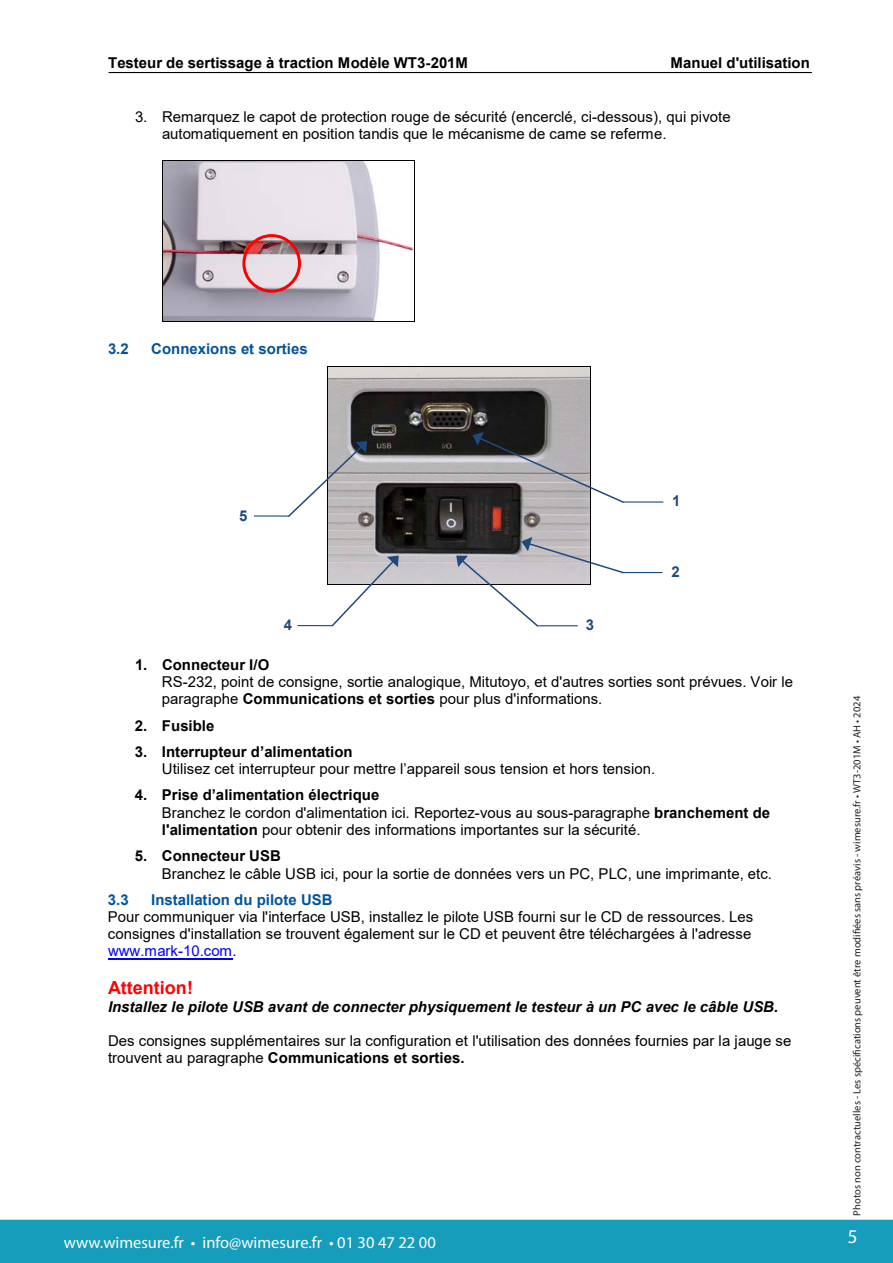
<style>
.page{position:relative;width:893px;height:1263px;background:#fff}
.page>*{position:absolute;margin:0;border:0;box-sizing:border-box;transform-origin:0 0}
.t1{font:19.5px "Myriad Pro";color:#fff}
.t2{font:700 18px "Arial";color:#f00}
.t3{font:16.5px "Myriad Pro";color:#fff}
.t4{font:15px/17.2px "Arial";color:#000}
.t5{font:italic 700 15px "Arial";color:#000}
.t6{font:700 15px "Arial";color:#000}
.t7{font:700 15px "Arial";color:#00539b}
.t8{font:700 15px "Arial";color:#1f497d}
.t9{font:10.5px "Myriad Pro";color:#231f20}
.s1{font-weight:700}
.s2{font-weight:700;color:#00539b}
.s3{color:#00f}
</style>
<div class="page">
<hr style="left:109px;top:72px;width:702px;height:1px;background:#000">
<img style="left:163px;top:161px;width:251px;height:160px">
<hr style="left:163px;top:160px;width:251px;height:1px;background:#000">
<hr style="left:162px;top:160px;width:1px;height:161px;background:#000">
<hr style="left:414px;top:160px;width:1px;height:161px;background:#000">
<hr style="left:163px;top:321px;width:251px;height:1px;background:#000">
<img style="left:328px;top:367px;width:262px;height:217px">
<hr style="left:328px;top:366px;width:262px;height:1px;background:#000">
<hr style="left:327px;top:367px;width:1px;height:217px;background:#000">
<hr style="left:590px;top:367px;width:1px;height:217px;background:#000">
<hr style="left:328px;top:584px;width:262px;height:1px;background:#000">
<hr style="left:108px;top:958px;width:124px;height:1px;background:#00f">
<svg style="left:327px;top:555px;width:72px;height:72px"></svg>
<hr style="left:298px;top:625px;width:34px;height:1px;background:#1f497d">
<svg style="left:289px;top:441px;width:78px;height:77px"></svg>
<hr style="left:254px;top:515px;width:35px;height:2px;background:#1f497d">
<svg style="left:473px;top:432px;width:150px;height:72px"></svg>
<hr style="left:623px;top:501px;width:40px;height:2px;background:#1f497d">
<div style="left:242px;top:234px;width:59px;height:59px;border:3px solid #f00;border-radius:50%"></div>
<hr style="left:622px;top:572px;width:40px;height:1px;background:#1f497d">
<svg style="left:456px;top:537px;width:169px;height:90px"></svg>
<hr style="left:537px;top:625px;width:40px;height:1px;background:#1f497d">
<div style="left:0;top:1220px;width:893px;height:43px;background:#169dbb"></div>
<p class="t6" style="left:108px;top:52px;width:362px">Testeur de sertissage à traction Modèle WT3-201M</p>
<p class="t6" style="left:670px;top:52px;width:141px">Manuel d'utilisation</p>
<p class="t4" style="left:162px;top:108px;width:570px;text-indent:-27px">3. Remarquez le capot de protection rouge de sécurité (encerclé, ci-dessous), qui pivote automatiquement en position tandis que le mécanisme de came se referme.</p>
<p class="t7" style="left:108px;top:338px;width:22px">3.2</p>
<p class="t7" style="left:151px;top:338px;width:158px">Connexions et sorties</p>
<p class="t8" style="left:239px;top:505px;width:10px">5</p>
<p class="t8" style="left:284px;top:615px;width:10px">4</p>
<p class="t8" style="left:586px;top:614px;width:10px">3</p>
<p class="t8" style="left:672px;top:490px;width:10px">1</p>
<p class="t8" style="left:671px;top:561px;width:10px">2</p>
<p class="t4" style="left:162px;top:656px;width:633px;text-indent:-27px"><span class="s1">1. Connecteur I/O<br></span>RS-232, point de consigne, sortie analogique, Mitutoyo, et d'autres sorties sont prévues. Voir le paragraphe <span class="s1">Communications et sorties</span> pour plus d'informations.</p>
<p class="t6" style="left:135px;top:715px;width:81px">2. Fusible</p>
<p class="t4" style="left:162px;top:743px;width:495px;text-indent:-27px"><span class="s1">3. Interrupteur d’alimentation<br></span>Utilisez cet interrupteur pour mettre l’appareil sous tension et hors tension.</p>
<p class="t4" style="left:162px;top:786px;width:610px;text-indent:-27px"><span class="s1">4. Prise d’alimentation électrique<br></span>Branchez le cordon d'alimentation ici. Reportez-vous au sous-paragraphe <span class="s1">branchement de l'alimentation</span> pour obtenir des informations importantes sur la sécurité.</p>
<p class="t4" style="left:162px;top:847px;width:612px;text-indent:-27px"><span class="s1">5. Connecteur USB<br></span>Branchez le câble USB ici, pour la sortie de données vers un PC, PLC, une imprimante, etc.</p>
<p class="t4" style="left:108px;top:891px;width:647px;text-indent:43px"><span class="s2">Installation du pilote USB<br></span>Pour communiquer via l'interface USB, installez le pilote USB fourni sur le CD de ressources. Les consignes d'installation se trouvent également sur le CD et peuvent être téléchargées à l'adresse <span class="s3">www.mark-10.com</span>.</p>
<p class="t2" style="left:108px;top:975px;width:87px">Attention!</p>
<p class="t5" style="left:108px;top:996px;width:672px">Installez le pilote USB avant de connecter physiquement le testeur à un PC avec le câble USB.</p>
<p class="t4" style="left:108px;top:1032px;width:685px">Des consignes supplémentaires sur la configuration et l'utilisation des données fournies par la jauge se trouvent au paragraphe <span class="s1">Communications et sorties.</span></p>
<p class="t7" style="left:108px;top:889px;width:22px">3.3</p>
<p class="t3" style="left:64px;top:1232px;width:374px">www.wimesure.fr • info@wimesure.fr • 01 30 47 22 00</p>
<p class="t9" style="left:850px;top:1215px;width:521px;rotate:-90deg">Photos non contractuelles - Les spécifications peuvent être modifiées sans préavis - wimesure.fr • WT3-201M • AH • 2024</p>
<h1 class="t1" style="left:848px;top:1225px;width:10px">5</h1>
</div>
